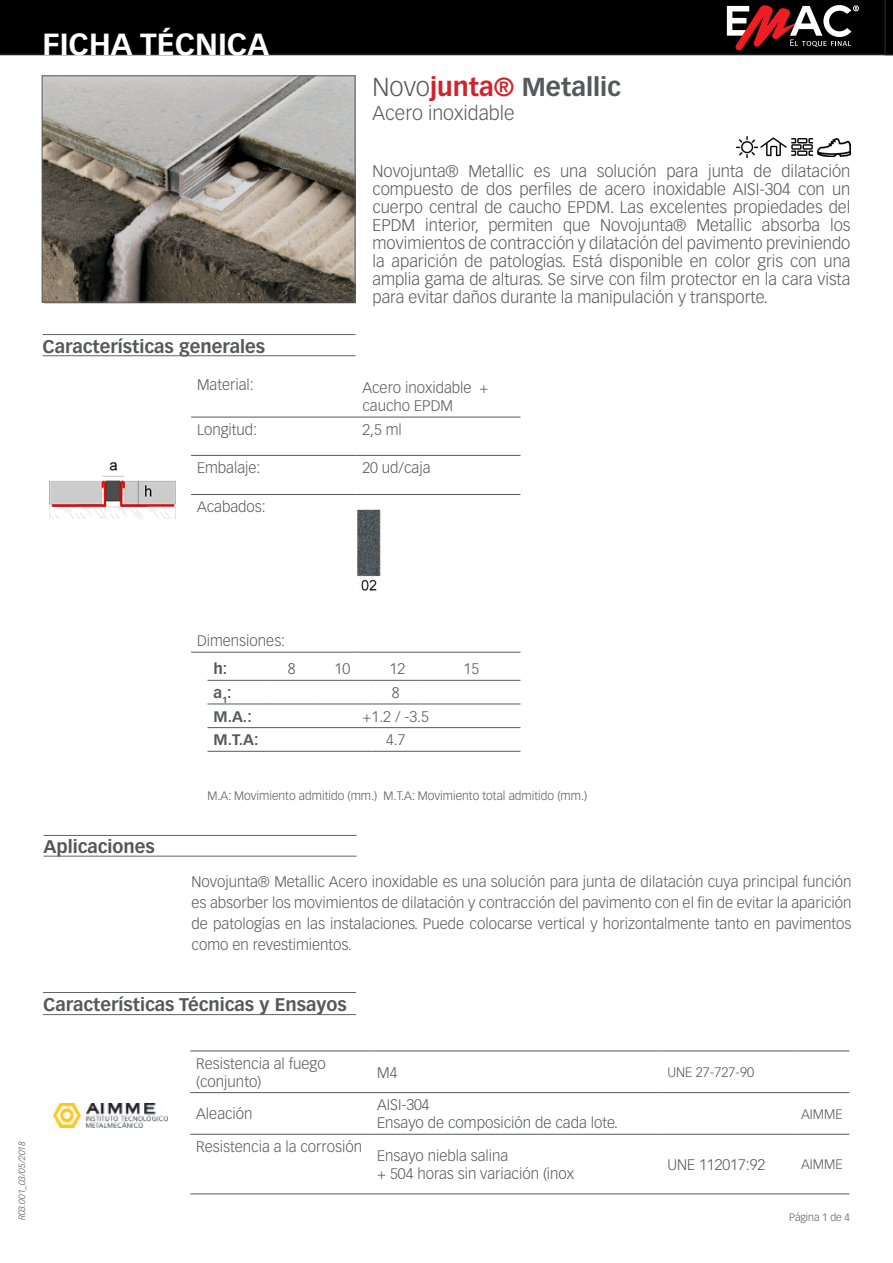
<style>
.page{position:relative;width:893px;height:1263px;background:#fff}
.page>*{position:absolute;margin:0;border:0;box-sizing:border-box;transform-origin:0 0}
.t1{font:700 30px "Vectora LT Std";color:#fff}
.t2{font:700 25.5px "Vectora LT Std";color:#57585a}
.t3{font:300 19.5px "Vectora LT Std";color:#57585a}
.t4{font:700 18px "Vectora LT Std";color:#57585a}
.t5{font:300 16.5px/18px "Vectora LT Std";color:#57585a;text-align:justify}
.Párrafo_14{font:300 15px/21px "Vectora LT Std";color:#57585a;text-align:justify}
.t6{font:700 15px "Vectora LT Std";color:#57585a}
.t7{font:300 13.5px "Vectora LT Std";color:#57585a}
.t8{font:300 12px "Vectora LT Std";color:#57585a}
.t9{font:300 10.5px "Vectora LT Std";color:#57585a}
.t10{font:italic 300 9px "Vectora LT Std";color:#57585a}
.s1{font-weight:300}
.s2{color:#d1232a}
</style>
<div class="page">
<div style="left:0;top:0;width:884px;height:55px;background:#000"></div>
<svg style="left:884px;top:0;width:9px;height:55px"></svg>
<svg style="left:727px;top:5px;width:132px;height:45px"></svg>
<hr style="left:191px;top:417px;width:165px;height:1px;background:#57585a">
<hr style="left:356px;top:417px;width:164px;height:1px;background:#57585a">
<hr style="left:191px;top:455px;width:165px;height:1px;background:#57585a">
<hr style="left:356px;top:455px;width:164px;height:1px;background:#57585a">
<hr style="left:191px;top:494px;width:165px;height:1px;background:#57585a">
<hr style="left:356px;top:494px;width:164px;height:1px;background:#57585a">
<hr style="left:191px;top:652px;width:165px;height:1px;background:#57585a">
<hr style="left:356px;top:652px;width:164px;height:1px;background:#57585a">
<svg style="left:760px;top:137px;width:53px;height:19px"></svg>
<hr style="left:43px;top:334px;width:313px;height:1px;background:#636366">
<hr style="left:43px;top:355px;width:313px;height:1px;background:#636366">
<hr style="left:44px;top:835px;width:313px;height:1px;background:#636366">
<hr style="left:44px;top:856px;width:313px;height:1px;background:#636366">
<hr style="left:43px;top:992px;width:313px;height:1px;background:#636366">
<hr style="left:43px;top:1014px;width:313px;height:1px;background:#636366">
<img style="left:818px;top:139px;width:32px;height:17px">
<img style="left:737px;top:136px;width:21px;height:21px">
<hr style="left:207px;top:727px;width:64px;height:1px;background:#57585a">
<hr style="left:271px;top:727px;width:41px;height:1px;background:#57585a">
<hr style="left:312px;top:727px;width:60px;height:1px;background:#57585a">
<hr style="left:372px;top:727px;width:50px;height:1px;background:#57585a">
<hr style="left:422px;top:727px;width:98px;height:1px;background:#57585a">
<hr style="left:207px;top:751px;width:64px;height:1px;background:#57585a">
<hr style="left:271px;top:751px;width:41px;height:1px;background:#57585a">
<hr style="left:312px;top:751px;width:60px;height:1px;background:#57585a">
<hr style="left:372px;top:751px;width:50px;height:1px;background:#57585a">
<hr style="left:422px;top:751px;width:98px;height:1px;background:#57585a">
<hr style="left:207px;top:680px;width:64px;height:1px;background:#57585a">
<hr style="left:271px;top:680px;width:41px;height:1px;background:#57585a">
<hr style="left:312px;top:680px;width:60px;height:1px;background:#57585a">
<hr style="left:372px;top:680px;width:50px;height:1px;background:#57585a">
<hr style="left:422px;top:680px;width:98px;height:1px;background:#57585a">
<hr style="left:207px;top:704px;width:64px;height:1px;background:#57585a">
<hr style="left:271px;top:704px;width:41px;height:1px;background:#57585a">
<hr style="left:312px;top:704px;width:60px;height:1px;background:#57585a">
<hr style="left:372px;top:704px;width:50px;height:1px;background:#57585a">
<hr style="left:422px;top:704px;width:98px;height:1px;background:#57585a">
<img style="left:49px;top:461px;width:126px;height:57px">
<img style="left:357px;top:509px;width:24px;height:82px">
<img style="left:44px;top:78px;width:309px;height:222px">
<div style="left:42px;top:76px;width:313px;height:226px;border:1px solid #57585a"></div>
<img style="left:53px;top:1104px;width:114px;height:24px">
<hr style="left:795px;top:1051px;width:54px;height:1px;background:#57585a">
<hr style="left:795px;top:1092px;width:54px;height:1px;background:#57585a">
<hr style="left:795px;top:1134px;width:54px;height:1px;background:#57585a">
<hr style="left:795px;top:1194px;width:54px;height:1px;background:#57585a">
<hr style="left:661px;top:1051px;width:134px;height:1px;background:#57585a">
<hr style="left:661px;top:1092px;width:134px;height:1px;background:#57585a">
<hr style="left:661px;top:1134px;width:134px;height:1px;background:#57585a">
<hr style="left:190px;top:1194px;width:181px;height:1px;background:#57585a">
<hr style="left:371px;top:1194px;width:290px;height:1px;background:#57585a">
<hr style="left:661px;top:1194px;width:134px;height:1px;background:#57585a">
<hr style="left:190px;top:1051px;width:181px;height:1px;background:#57585a">
<hr style="left:190px;top:1092px;width:181px;height:1px;background:#57585a">
<hr style="left:190px;top:1134px;width:181px;height:1px;background:#57585a">
<hr style="left:371px;top:1051px;width:290px;height:1px;background:#57585a">
<hr style="left:371px;top:1092px;width:290px;height:1px;background:#57585a">
<hr style="left:371px;top:1134px;width:290px;height:1px;background:#57585a">
<h1 class="t1" style="left:43px;top:26px;width:228px">FICHA TÉCNICA</h1>
<p class="t4" style="left:43px;top:336px;width:224px">Características generales</p>
<p class="t2" style="left:372px;top:72px;width:250px"><span class="s1">Novo</span><span class="s2">junta®</span> Metallic</p>
<p class="t3" style="left:372px;top:102px;width:143px">Acero inoxidable</p>
<p class="t5" style="left:372px;top:162px;width:479px">Novojunta® Metallic es una solución para junta de dilatación compuesto de dos perfiles de acero inoxidable AISI-304 con un cuerpo central de caucho EPDM. Las excelentes propiedades del EPDM interior, permiten que Novojunta® Metallic absorba los movimientos de contracción y dilatación del pavimento previniendo la aparición de patologías. Está disponible en color gris con una amplia gama de alturas. Se sirve con film protector en la cara vista para evitar daños durante la manipulación y transporte.</p>
<p class="Párrafo_14" style="left:197px;top:374px;width:58px">Material:</p>
<p class="Párrafo_14" style="left:362px;top:377px;width:128px">Acero inoxidable +</p>
<p class="Párrafo_14" style="left:362px;top:395px;width:92px">caucho EPDM</p>
<p class="Párrafo_14" style="left:197px;top:419px;width:62px">Longitud:</p>
<p class="Párrafo_14" style="left:362px;top:419px;width:41px">2,5 ml</p>
<p class="Párrafo_14" style="left:197px;top:457px;width:65px">Embalaje:</p>
<p class="Párrafo_14" style="left:362px;top:457px;width:70px">20 ud/caja</p>
<p class="Párrafo_14" style="left:197px;top:496px;width:70px">Acabados:</p>
<p class="t4" style="left:44px;top:835px;width:113px">Aplicaciones</p>
<p class="Párrafo_14" style="left:197px;top:630px;width:90px">Dimensiones:</p>
<p class="t6" style="left:213px;top:660px;width:15px">h:</p>
<p class="Párrafo_14" style="left:288px;top:659px;width:9px">8</p>
<p class="Párrafo_14" style="left:335px;top:659px;width:17px">10</p>
<p class="Párrafo_14" style="left:390px;top:659px;width:17px">12</p>
<p class="Párrafo_14" style="left:464px;top:659px;width:17px">15</p>
<p class="t6" style="left:213px;top:683px;width:20px">a<sub>1</sub>:</p>
<p class="Párrafo_14" style="left:392px;top:682px;width:9px">8</p>
<p class="t6" style="left:213px;top:707px;width:40px">M.A.:</p>
<p class="Párrafo_14" style="left:363px;top:706px;width:68px">+1.2 / -3.5</p>
<p class="t6" style="left:213px;top:731px;width:46px">M.T.A:</p>
<p class="Párrafo_14" style="left:386px;top:730px;width:21px">4.7</p>
<p class="t8" style="left:207px;top:789px;width:381px">M.A: Movimiento admitido (mm.) M.T.A: Movimiento total admitido (mm.)</p>
<p class="Párrafo_14" style="left:192px;top:871px;width:661px">Novojunta® Metallic Acero inoxidable es una solución para junta de dilatación cuya principal función es absorber los movimientos de dilatación y contracción del pavimento con el fin de evitar la aparición de patologías en las instalaciones. Puede colocarse vertical y horizontalmente tanto en pavimentos como en revestimientos.</p>
<p class="t10" style="left:17px;top:1220px;width:81px;rotate:-90deg">R03.001_03/05/2018</p>
<p class="t4" style="left:43px;top:993px;width:305px">Características Técnicas y Ensayos</p>
<p class="Párrafo_14" style="left:196px;top:1054px;width:131px;line-height:18px">Resistencia al fuego (conjunto)</p>
<p class="Párrafo_14" style="left:377px;top:1062px;width:22px">M4</p>
<p class="t7" style="left:667px;top:1064px;width:88px">UNE 27-727-90</p>
<p class="Párrafo_14" style="left:196px;top:1103px;width:58px">Aleación</p>
<p class="Párrafo_14" style="left:377px;top:1094px;width:54px">AISI-304</p>
<p class="Párrafo_14" style="left:377px;top:1112px;width:242px">Ensayo de composición de cada lote.</p>
<p class="t7" style="left:801px;top:1106px;width:43px">AIMME</p>
<p class="Párrafo_14" style="left:196px;top:1136px;width:167px">Resistencia a la corrosión</p>
<p class="Párrafo_14" style="left:377px;top:1145px;width:133px">Ensayo niebla salina</p>
<p class="Párrafo_14" style="left:377px;top:1163px;width:198px">+ 504 horas sin variación (inox</p>
<p class="Párrafo_14" style="left:667px;top:1154px;width:99px">UNE 112017:92</p>
<p class="t7" style="left:801px;top:1157px;width:43px">AIMME</p>
<p class="t9" style="left:789px;top:1211px;width:62px">Página 1 de 4</p>
</div>
